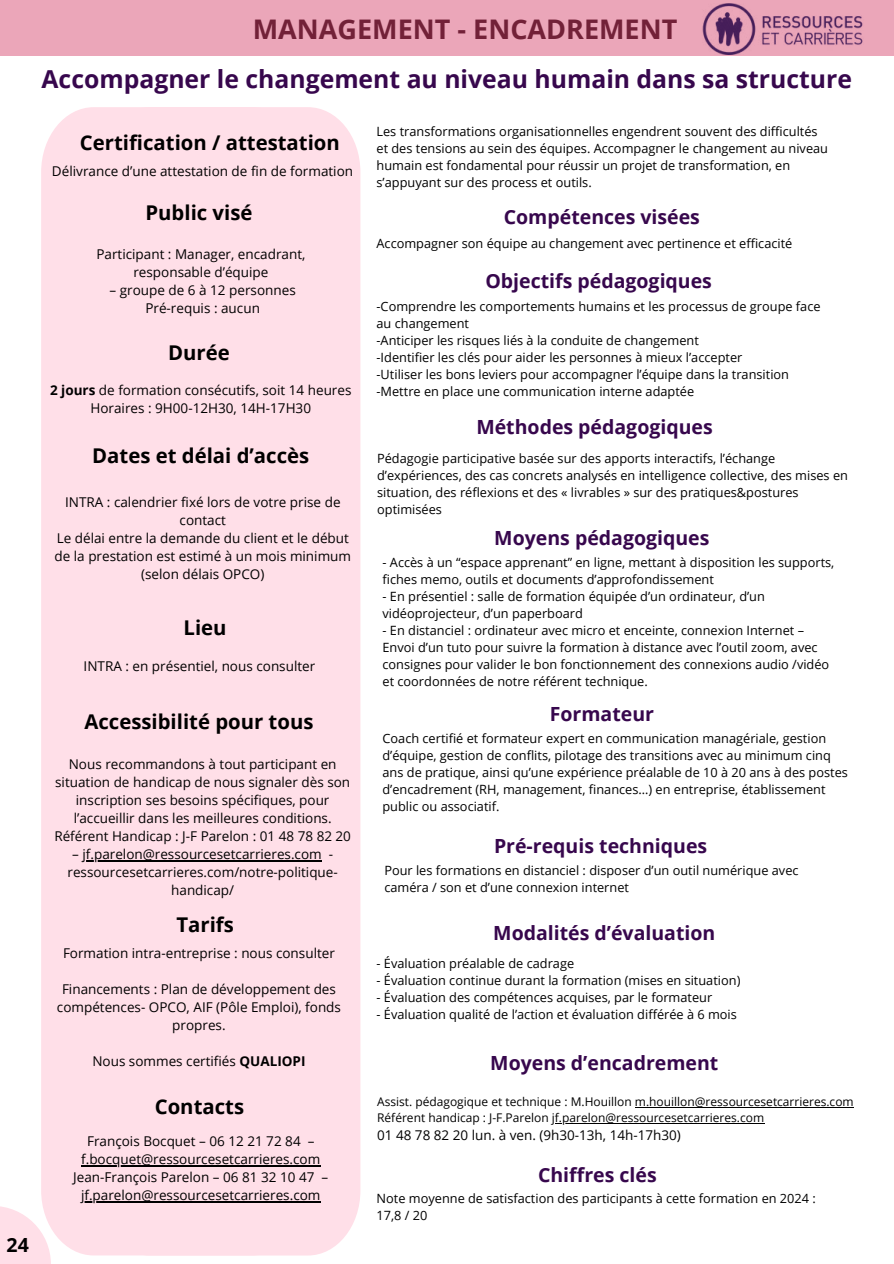
<style>
.page{position:relative;width:894px;height:1264px;background:#fff}
.page>*{position:absolute;margin:0;border:0;box-sizing:border-box;transform-origin:0 0}
.t1{font:700 27px "Open Sans";color:#722138}
.t2{font:700 24.75px "Open Sans";color:#37074d}
.t3{font:700 20.25px "Open Sans";color:#000}
.t4{font:700 19.5px "Open Sans";color:#37074d}
.t5{font:700 19.5px "Open Sans";color:#000}
.t6{font:13.5px/18px "Open Sans";color:#000;text-align:center}
.t7{font:12.75px/17px "Open Sans";color:#000}
.t8{font:12px/15.9px "Open Sans";color:#000}
.s1{font-weight:700}
</style>
<div class="page">
<div style="left:0;top:0;width:893px;height:55px;background:#eba6b9"></div>
<img style="left:702px;top:3px;width:161px;height:52px">
<svg style="left:304px;top:107px;width:56px;height:1148px;background:#ffe1e9"></svg>
<div style="left:304px;top:122px;width:44px;height:1118px;background:#ffdfe8"></div>
<div style="left:41px;top:107px;width:263px;height:1148px;background:#ffdfe8"></div>
<div style="left:53px;top:122px;width:239px;height:1118px;background:#ffdfe8"></div>
<hr style="left:81px;top:1165px;width:239px;height:1px;background:#000">
<hr style="left:81px;top:1201px;width:239px;height:1px;background:#000">
<hr style="left:82px;top:860px;width:239px;height:1px;background:#000">
<svg style="left:0;top:1205px;width:51px;height:58px;fill:#ffdfe8"></svg>
<hr style="left:634px;top:1106px;width:219px;height:1px;background:#000">
<hr style="left:551px;top:1122px;width:213px;height:1px;background:#000">
<h3 class="t5" style="left:7px;top:1230px;width:24px">24</h3>
<h1 class="t1" style="left:253px;top:10px;width:426px">MANAGEMENT - ENCADREMENT</h1>
<h2 class="t2" style="left:42px;top:61px;width:811px">Accompagner le changement au niveau humain dans sa structure</h2>
<h3 class="t3" style="left:80px;top:128px;width:261px">Certification / attestation</h3>
<p class="t6" style="left:52px;top:161px;width:302px">Délivrance d’une attestation de fin de formation</p>
<h3 class="t3" style="left:145px;top:198px;width:108px">Public visé</h3>
<p class="t6" style="left:96px;top:245px;width:210px">Participant : Manager, encadrant, responsable d’équipe</p>
<p class="t6" style="left:110px;top:281px;width:188px">– groupe de 6 à 12 personnes<br>Pré-requis : aucun</p>
<h3 class="t3" style="left:168px;top:338px;width:63px">Durée</h3>
<p class="t6" style="left:50px;top:380px;width:303px"><span class="s1">2 jours</span> de formation consécutifs, soit 14 heures<br>Horaires : 9H00-12H30, 14H-17H30</p>
<h3 class="t3" style="left:92px;top:441px;width:218px">Dates et délai d’accès</h3>
<p class="t6" style="left:54px;top:493px;width:298px">INTRA : calendrier fixé lors de votre prise de contact<br>Le délai entre la demande du client et le début de la prestation est estimé à un mois minimum (selon délais OPCO)</p>
<h3 class="t3" style="left:183px;top:613px;width:45px">Lieu</h3>
<p class="t6" style="left:84px;top:656px;width:233px">INTRA : en présentiel, nous consulter</p>
<h3 class="t3" style="left:84px;top:707px;width:230px">Accessibilité pour tous</h3>
<p class="t6" style="left:54px;top:755px;width:298px">Nous recommandons à tout participant en situation de handicap de nous signaler dès son inscription ses besoins spécifiques, pour l’accueillir dans les meilleures conditions.<br>Référent Handicap : J-F Parelon : 01 48 78 82 20</p>
<p class="t6" style="left:67px;top:845px;width:272px">– jf.parelon@ressourcesetcarrieres.com - ressourcesetcarrieres.com/notre-politique&shy;handicap/</p>
<h3 class="t3" style="left:176px;top:910px;width:59px">Tarifs</h3>
<p class="t6" style="left:63px;top:943px;width:273px">Formation intra-entreprise : nous consulter</p>
<p class="t6" style="left:57px;top:979px;width:285px">Financements : Plan de développement des compétences- OPCO, AIF (Pôle Emploi), fonds propres.</p>
<p class="t6" style="left:92px;top:1051px;width:215px">Nous sommes certifiés <span class="s1">QUALIOPI</span></p>
<h3 class="t3" style="left:155px;top:1092px;width:91px">Contacts</h3>
<p class="t6" style="left:73px;top:1131px;width:256px">François Bocquet – 06 12 21 72 84 – f.bocquet@ressourcesetcarrieres.com Jean-François Parelon – 06 81 32 10 47 – jf.parelon@ressourcesetcarrieres.com</p>
<p class="t7" style="left:376px;top:123px;width:453px">Les transformations organisationnelles engendrent souvent des difficultés et des tensions au sein des équipes. Accompagner le changement au niveau humain est fondamental pour réussir un projet de transformation, en s’appuyant sur des process et outils.</p>
<h3 class="t4" style="left:503px;top:203px;width:198px">Compétences visées</h3>
<p class="t7" style="left:376px;top:234px;width:417px">Accompagner son équipe au changement avec pertinence et efficacité</p>
<h3 class="t4" style="left:485px;top:267px;width:228px">Objectifs pédagogiques</h3>
<p class="t7" style="left:376px;top:297px;width:445px">-Comprendre les comportements humains et les processus de groupe face au changement<br>-Anticiper les risques liés à la conduite de changement<br>-Identifier les clés pour aider les personnes à mieux l’accepter<br>-Utiliser les bons leviers pour accompagner l’équipe dans la transition -Mettre en place une communication interne adaptée</p>
<h3 class="t4" style="left:476px;top:413px;width:238px">Méthodes pédagogiques</h3>
<p class="t7" style="left:377px;top:449px;width:472px">Pédagogie participative basée sur des apports interactifs, l’échange d’expériences, des cas concrets analysés en intelligence collective, des mises en situation, des réflexions et des « livrables » sur des pratiques&amp;postures optimisées</p>
<h3 class="t4" style="left:494px;top:524px;width:216px">Moyens pédagogiques</h3>
<p class="t7" style="left:382px;top:553px;width:453px">- Accès à un “espace apprenant” en ligne, mettant à disposition les supports, fiches memo, outils et documents d’approfondissement</p>
<p class="t7" style="left:382px;top:588px;width:384px">- En présentiel : salle de formation équipée d’un ordinateur, d’un vidéoprojecteur, d’un paperboard</p>
<p class="t7" style="left:382px;top:622px;width:448px">- En distanciel : ordinateur avec micro et enceinte, connexion Internet – Envoi d’un tuto pour suivre la formation à distance avec l’outil zoom, avec consignes pour valider le bon fonctionnement des connexions audio /vidéo et coordonnées de notre référent technique.</p>
<h3 class="t4" style="left:549px;top:700px;width:106px">Formateur</h3>
<p class="t7" style="left:382px;top:729px;width:467px">Coach certifié et formateur expert en communication managériale, gestion d’équipe, gestion de conflits, pilotage des transitions avec au minimum cinq ans de pratique, ainsi qu’une expérience préalable de 10 à 20 ans à des postes d’encadrement (RH, management, finances…) en entreprise, établissement public ou associatif.</p>
<h3 class="t4" style="left:494px;top:832px;width:215px">Pré-requis techniques</h3>
<p class="t7" style="left:384px;top:861px;width:415px">Pour les formations en distanciel : disposer d’un outil numérique avec caméra / son et d’une connexion internet</p>
<h3 class="t4" style="left:493px;top:918px;width:223px">Modalités d’évaluation</h3>
<p class="t7" style="left:376px;top:954px;width:199px">- Évaluation préalable de cadrage</p>
<p class="t7" style="left:376px;top:971px;width:365px">- Évaluation continue durant la formation (mises en situation)</p>
<p class="t7" style="left:376px;top:988px;width:337px">- Évaluation des compétences acquises, par le formateur</p>
<p class="t7" style="left:376px;top:1005px;width:362px">- Évaluation qualité de l’action et évaluation différée à 6 mois</p>
<h3 class="t4" style="left:490px;top:1048px;width:229px">Moyens d’encadrement</h3>
<p class="t8" style="left:377px;top:1092px;width:478px">Assist. pédagogique et technique : M.Houillon m.houillon@ressourcesetcarrieres.com<br>Référent handicap : J-F.Parelon jf.parelon@ressourcesetcarrieres.com</p>
<p class="t6" style="left:377px;top:1125px;width:305px">01 48 78 82 20 lun. à ven. (9h30-13h, 14h-17h30)</p>
<h3 class="t4" style="left:538px;top:1160px;width:120px">Chiffres clés</h3>
<p class="t7" style="left:376px;top:1189px;width:440px">Note moyenne de satisfaction des participants à cette formation en 2024 :<br>17,8 / 20</p>
</div>
